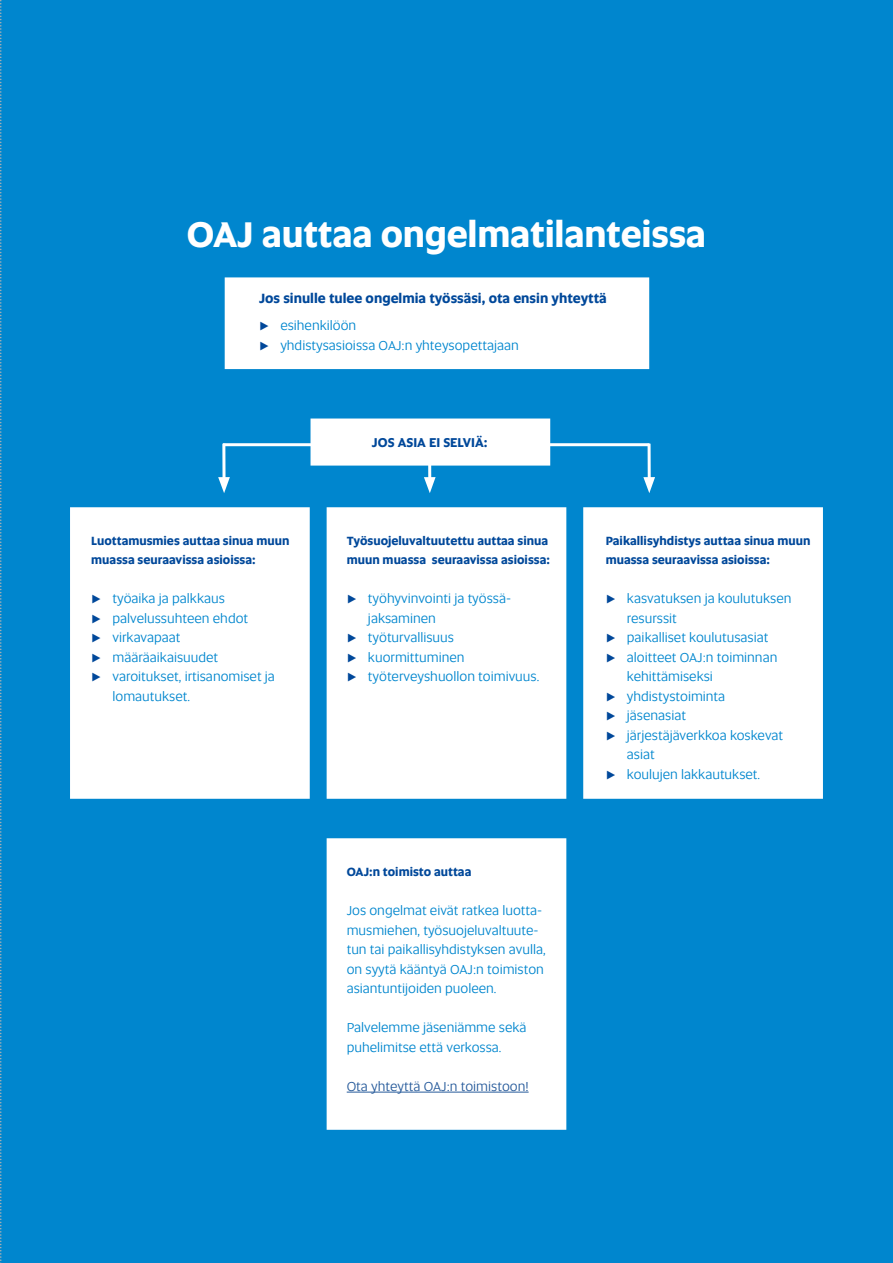
<style>
.page{position:relative;width:893px;height:1263px;background:#0086ce}
.page>*{position:absolute;margin:0;border:0;box-sizing:border-box;transform-origin:0 0}
.t1{font:700 36px "Altis";letter-spacing:-.005em;color:#fff}
.t2{font:13.5px/19.5px "Altis";color:#0086ce}
.t3{font:700 13.5px/27px "Altis";color:#00489a}
.t4{font:13.5px "Altis";color:#275b9b}
.t5{font:700 12.9px "Altis";color:#00489a}
.t6{font:700 12px/19.5px "Altis";color:#00489a}
.s1{font-weight:400;color:#0086ce}
.s2{font-weight:700;color:#00489a}
</style>
<div class="page">
<svg style="left:0;top:0;width:2px;height:1263px"></svg>
<div style="left:70px;top:507px;width:240px;height:292px;background:#fff;border:3px solid #fff"></div>
<div style="left:583px;top:507px;width:240px;height:292px;background:#fff;border:3px solid #fff"></div>
<div style="left:225px;top:277px;width:424px;height:92px;background:#fff;border:3px solid #fff"></div>
<div style="left:327px;top:507px;width:239px;height:292px;background:#fff;border:3px solid #fff"></div>
<div style="left:327px;top:838px;width:239px;height:292px;background:#fff;border:3px solid #fff"></div>
<svg style="left:222px;top:444px;width:4px;height:33px"></svg>
<svg style="left:218px;top:477px;width:12px;height:16px"></svg>
<hr style="left:648px;top:444px;width:3px;height:39px;background:#fff">
<svg style="left:643px;top:477px;width:12px;height:16px"></svg>
<hr style="left:428px;top:444px;width:3px;height:39px;background:#fff">
<svg style="left:424px;top:477px;width:12px;height:16px"></svg>
<hr style="left:223px;top:443px;width:426px;height:3px;background:#fff">
<div style="left:311px;top:418px;width:239px;height:48px;background:#fff;border:3px solid #fff"></div>
<hr style="left:347px;top:1091px;width:182px;height:1px;background:#275b9b">
<h1 class="t1" style="left:187px;top:207px;width:521px">OAJ auttaa ongelmatilanteissa</h1>
<p class="t3" style="left:259px;top:284px;width:349px">Jos sinulle tulee ongelmia työssäsi, ota ensin yhteyttä ⊲ <span class="s1">esihenkilöön</span></p>
<p class="t2" style="left:259px;top:335px;width:261px"><span class="s2">⊲</span> yhdistysasioissa OAJ:n yhteysopettajaan</p>
<p class="t6" style="left:91px;top:530px;width:200px">Luottamusmies auttaa sinua muun muassa seuraavissa asioissa:</p>
<p class="t2" style="left:91px;top:588px;width:135px"><span class="s2">⊲</span> työaika ja palkkaus</p>
<p class="t2" style="left:91px;top:608px;width:158px"><span class="s2">⊲</span> palvelussuhteen ehdot</p>
<p class="t2" style="left:91px;top:627px;width:91px"><span class="s2">⊲</span> virkavapaat</p>
<p class="t2" style="left:91px;top:647px;width:128px"><span class="s2">⊲</span> määräaikaisuudet</p>
<p class="t2" style="left:91px;top:666px;width:185px"><span class="s2">⊲</span> varoitukset, irtisanomiset ja</p>
<p class="t2" style="left:113px;top:686px;width:79px">lomautukset.</p>
<p class="t5" style="left:372px;top:433px;width:117px">JOS ASIA EI SELVIÄ:</p>
<p class="t6" style="left:347px;top:530px;width:205px">Työsuojeluvaltuutettu auttaa sinua muun muassa seuraavissa asioissa:</p>
<p class="t2" style="left:347px;top:588px;width:166px"><span class="s2">⊲</span> työhyvinvointi ja työssä-</p>
<p class="t2" style="left:368px;top:608px;width:70px">jaksaminen</p>
<p class="t2" style="left:347px;top:627px;width:109px"><span class="s2">⊲</span> työturvallisuus</p>
<p class="t2" style="left:347px;top:647px;width:119px"><span class="s2">⊲</span> kuormittuminen</p>
<p class="t2" style="left:347px;top:666px;width:194px"><span class="s2">⊲</span> työterveyshuollon toimivuus.</p>
<p class="t6" style="left:347px;top:861px;width:126px">OAJ:n toimisto auttaa</p>
<p class="t2" style="left:347px;top:900px;width:200px">Jos ongelmat eivät ratkea luotta&shy;musmiehen, työsuojeluvaltuute&shy;tun tai paikallisyhdistyksen avulla, on syytä kääntyä OAJ:n toimiston asiantuntijoiden puoleen.</p>
<p class="t2" style="left:347px;top:1017px;width:181px">Palvelemme jäseniämme sekä puhelimitse että verkossa.</p>
<p class="t4" style="left:347px;top:1077px;width:183px">Ota yhteyttä OAJ:n toimistoon!</p>
<p class="t6" style="left:606px;top:530px;width:206px">Paikallisyhdistys auttaa sinua muun muassa seuraavissa asioissa:</p>
<p class="t2" style="left:606px;top:588px;width:187px"><span class="s2">⊲</span> kasvatuksen ja koulutuksen</p>
<p class="t2" style="left:627px;top:608px;width:51px">resurssit</p>
<p class="t2" style="left:606px;top:627px;width:164px"><span class="s2">⊲</span> paikalliset koulutusasiat</p>
<p class="t2" style="left:606px;top:647px;width:173px"><span class="s2">⊲</span> aloitteet OAJ:n toiminnan</p>
<p class="t2" style="left:627px;top:666px;width:87px">kehittämiseksi</p>
<p class="t2" style="left:606px;top:686px;width:121px"><span class="s2">⊲</span> yhdistystoiminta</p>
<p class="t2" style="left:606px;top:705px;width:82px"><span class="s2">⊲</span> jäsenasiat</p>
<p class="t2" style="left:606px;top:725px;width:179px"><span class="s2">⊲</span> järjestäjäverkkoa koskevat</p>
<p class="t2" style="left:627px;top:744px;width:29px">asiat</p>
<p class="t2" style="left:606px;top:764px;width:156px"><span class="s2">⊲</span> koulujen lakkautukset.</p>
</div>
